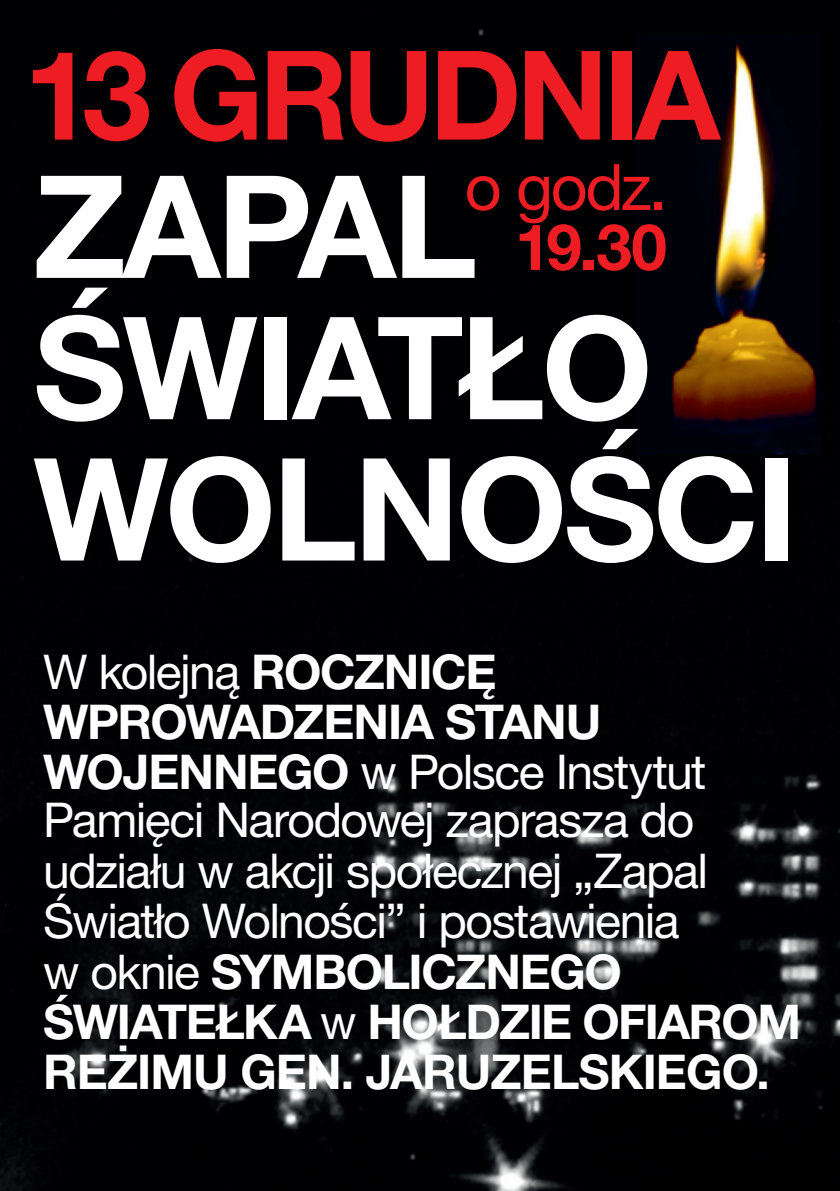
<style>
.page{position:relative;width:840px;height:1191px;background:#fff}
.page>*{position:absolute;margin:0;border:0;box-sizing:border-box;transform-origin:0 0}
.t1{font:700 142.8px/141.2px "Helvetica Neue LT Pro";letter-spacing:-.025em;color:#fff}
.t2{font:700 124px "Helvetica Neue LT Pro";letter-spacing:-.04em;color:#ee1d23}
.t3{font:64px "Helvetica Neue LT Pro";color:#ee1d23}
.t4{font:700 64px "Helvetica Neue LT Pro";color:#ee1d23}
.t5{font:48px/50px "Helvetica Neue LT Pro";letter-spacing:-.03em;color:#fff}
.s1{font-weight:700}
</style>
<div class="page">
<div style="left:0;top:0;width:839px;height:1191px;background:#000002"></div>
<img style="left:635px;top:33px;width:186px;height:421px">
<h2 class="t2" style="left:24px;top:17px;width:697px">13 GRUDNIA</h2>
<h3 class="t3" style="left:464px;top:148px;width:203px">o godz.</h3>
<h3 class="t4" style="left:514px;top:207px;width:153px">19.30</h3>
<h1 class="t1" style="left:33px;top:152px;width:765px">ZAPAL<br>ŚWIATŁO<br>WOLNOŚCI</h1>
<p class="t5" style="left:43px;top:646px;width:759px">W kolejną <span class="s1">ROCZNICĘ<br>WPROWADZENIA STANU<br>WOJENNEGO</span> w Polsce Instytut<br>Pamięci Narodowej zaprasza do udziału w akcji społecznej „Zapal<br>Światło Wolności” i postawienia<br>w oknie <span class="s1">SYMBOLICZNEGO<br>ŚWIATEŁKA</span> w <span class="s1">HOŁDZIE OFIAROM<br>REŻIMU GEN. JARUZELSKIEGO.</span></p>
</div>
